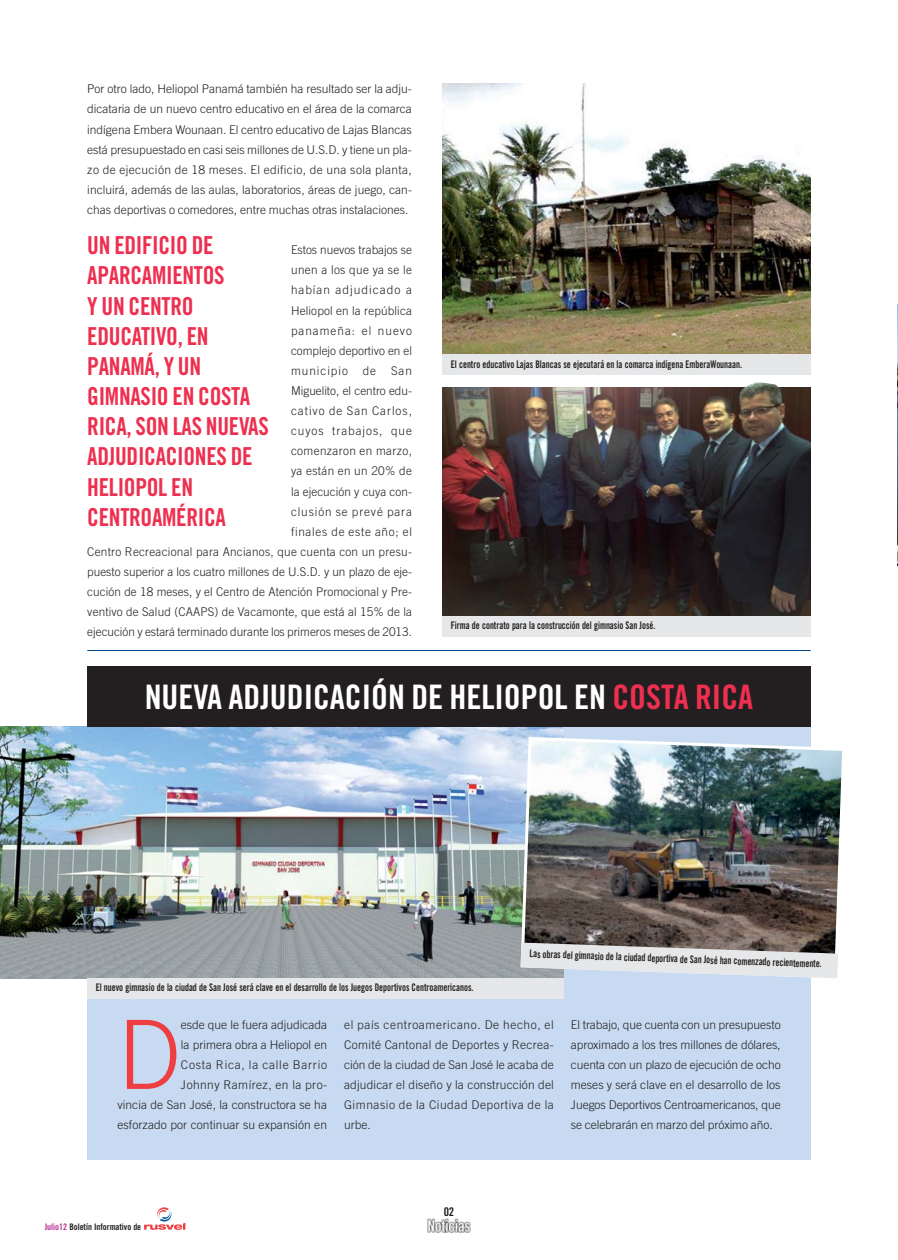
<style>
.page{position:relative;width:898px;height:1260px;background:#fff}
.page>*{position:absolute;margin:0;border:0;box-sizing:border-box;transform-origin:0 0}
.t1{font:300 95.55px "Trade Gothic LT Std";color:#ef3e42}
.t2{font:33.75px "Trade Gothic Bold Cond Twenty";color:#fff}
.t3{font:24.75px/30.2px "Trade Gothic LT Std Bd Cn 20";letter-spacing:-.015em;color:#ee2f4f;scale:.95 1}
.t4{font:300 12px/20.1px "Trade Gothic LT Std";letter-spacing:.005em;color:#231f20;text-align:justify}
.t5{font:12px "Trade Gothic Bold Cond Twenty";color:#231f20}
.t6{font:10.5px "Trade Gothic Bold Cond Twenty";color:#231f20;scale:.85 1}
.t7{font:9px "Trade Gothic Bold Cond Twenty";letter-spacing:-.005em;color:#231f20}
.s1{color:#ee2f4f}
.s2{color:#b92f92}
</style>
<div class="page">
<div style="left:87px;top:726px;width:723px;height:433px;background:#c7daf1"></div>
<img style="left:0;top:726px;width:563px;height:252px">
<div style="left:87px;top:978px;width:476px;height:20px;background:#e6e7e8"></div>
<svg style="left:144px;top:1207px;width:41px;height:22px"></svg>
<img style="left:427px;top:1218px;width:44px;height:13px">
<hr style="left:87px;top:650px;width:723px;height:1px;background:#004386">
<img style="left:442px;top:83px;width:368px;height:272px">
<img style="left:442px;top:387px;width:368px;height:229px">
<img style="left:739px;top:382px;width:42px;height:28px">
<div style="left:442px;top:355px;width:368px;height:20px;background:#e6e7e8"></div>
<div style="left:442px;top:616px;width:368px;height:20px;background:#e6e7e8"></div>
<div style="left:87px;top:666px;width:723px;height:60px;background:#231f20"></div>
<img style="left:519px;top:735px;width:323px;height:205px">
<svg style="left:519px;top:940px;width:319px;height:39px;background:#c2c3c6"></svg>
<p class="t4" style="left:87px;top:80px;width:326px">Por otro lado, Heliopol Panamá también ha resultado ser la adju&shy;dicataria de un nuevo centro educativo en el área de la comarca indígena Embera Wounaan. El centro educativo de Lajas Blancas está presupuestado en casi seis millones de U.S.D. y tiene un pla&shy;zo de ejecución de 18 meses. El edificio, de una sola planta, incluirá, además de las aulas, laboratorios, áreas de juego, can&shy;chas deportivas o comedores, entre muchas otras instalaciones.</p>
<p class="t4" style="left:87px;top:241px;width:326px;text-align:right">Estos nuevos trabajos se<br>unen a los que ya se le<br>habían adjudicado a<br>Heliopol en la república<br>panameña: el nuevo<br>complejo deportivo en el<br>municipio de San<br>Miguelito, el centro edu-<br>cativo de San Carlos,<br>cuyos trabajos, que<br>comenzaron en marzo,<br>ya están en un 20% de<br>la ejecución y cuya con-<br>clusión se prevé para<br>finales de este año; el<br>Centro Recreacional para Ancianos, que cuenta con un presu&shy;puesto superior a los cuatro millones de U.S.D. y un plazo de eje&shy;cución de 18 meses, y el Centro de Atención Promocional y Pre&shy;ventivo de Salud (CAAPS) de Vacamonte, que está al 15% de la ejecución y estará terminado durante los primeros meses de 2013.</p>
<h3 class="t3" style="left:87px;top:232px;width:192px">UN EDIFICIO DE<br>APARCAMIENTOS<br>Y UN CENTRO<br>EDUCATIVO, EN<br>PANAMÁ, Y UN<br>GIMNASIO EN COSTA<br>RICA, SON LAS NUEVAS<br>ADJUDICACIONES DE<br>HELIOPOL EN<br>CENTROAMÉRICA</h3>
<p class="t6" style="left:451px;top:360px;width:344px">El centro educativo Lajas Blancas se ejecutará en la comarca indígena EmberaWounaan.</p>
<p class="t6" style="left:451px;top:621px;width:242px">Firma de contrato para la construcción del gimnasio San José.</p>
<h2 class="t2" style="left:145px;top:684px;width:609px">NUEVA ADJUDICACIÓN DE HELIOPOL EN <span class="s1">COSTA RICA</span></h2>
<p class="t6" style="left:96px;top:983px;width:446px">El nuevo gimnasio de la ciudad de San José será clave en el desarrollo de los Juegos Deportivos Centroamericanos.</p>
<p class="t6" style="left:530px;top:949px;width:345px;rotate:2deg">Las obras del gimnasio de la ciudad deportiva de San José han comenzado recientemente.</p>
<p class="t4" style="left:117px;top:1015px;width:211px;text-align:right">esde que le fuera adjudicada<br>la primera obra a Heliopol en<br>Costa Rica, la calle Barrio<br>Johnny Ramírez, en la pro-<br>vincia de San José, la constructora se ha esforzado por continuar su expansión en</p>
<p class="t4" style="left:344px;top:1015px;width:211px">el país centroamericano. De hecho, el Comité Cantonal de Deportes y Recrea&shy;ción de la ciudad de San José le acaba de adjudicar el diseño y la construcción del Gimnasio de la Ciudad Deportiva de la urbe.</p>
<p class="t4" style="left:570px;top:1015px;width:211px">El trabajo, que cuenta con un presupuesto aproximado a los tres millones de dólares, cuenta con un plazo de ejecución de ocho meses y será clave en el desarrollo de los Juegos Deportivos Centroamericanos, que se celebrarán en marzo del próximo año.</p>
<h1 class="t1" style="left:117px;top:1020px;width:65px">D</h1>
<p class="t7" style="left:45px;top:1222px;width:98px"><span class="s2">Julio12</span> Boletín Informativo de</p>
<p class="t5" style="left:444px;top:1207px;width:12px">02</p>
</div>
